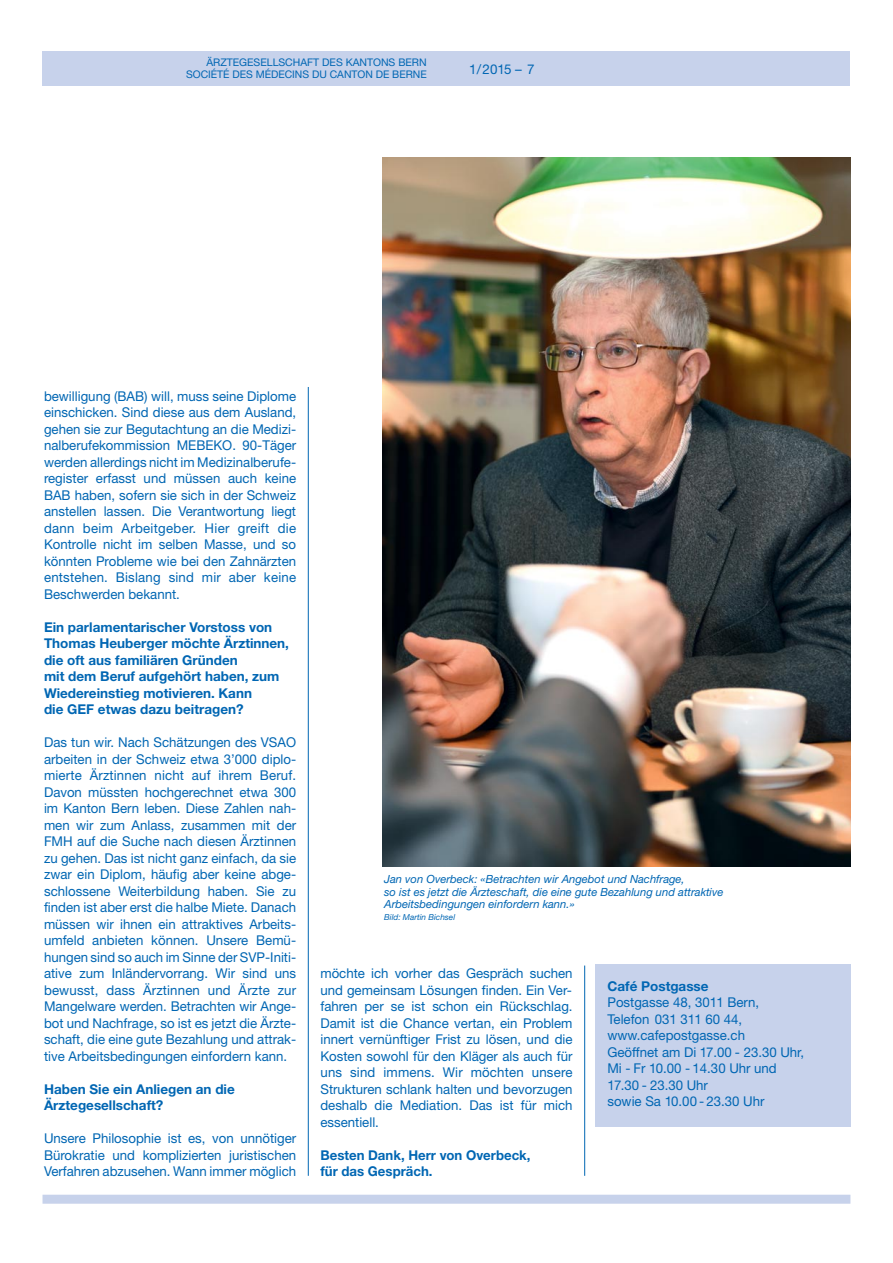
<style>
.page{position:relative;width:893px;height:1263px;background:#fff}
.page>*{position:absolute;margin:0;border:0;box-sizing:border-box;transform-origin:0 0}
.t1{font:13.5px/16.5px "Helvetica Neue LT";color:#0066b3;text-align:justify}
.t2{font:700 13.5px/16.5px "Helvetica Neue LT";color:#0066b3}
.t3{font:italic 11.25px/12.3px "Helvetica Neue LT";color:#0066b3}
.t4{font:10.5px/12px "Helvetica Neue LT";color:#0066b3;text-align:right}
.t5{font:italic 8.25px "Helvetica Neue LT";color:#0066b3}
</style>
<div class="page">
<div style="left:43px;top:1195px;width:807px;height:9px;background:#c7d2eb"></div>
<div style="left:43px;top:51px;width:807px;height:34px;background:#c7d2eb"></div>
<hr style="left:308px;top:387px;width:1px;height:789px;background:#0066b3">
<hr style="left:584px;top:965px;width:1px;height:211px;background:#0066b3">
<img style="left:383px;top:157px;width:467px;height:709px">
<div style="left:595px;top:964px;width:255px;height:162px;background:#c7d2eb"></div>
<p class="t4" style="left:186px;top:58px;width:242px">ÄRZTEGESELLSCHAFT DES KANTONS BERN<br>SOCIÉTÉ DES MÉDECINS DU CANTON DE BERNE</p>
<p class="t1" style="left:469px;top:62px;width:67px">1/2015 – 7</p>
<p class="t1" style="left:44px;top:389px;width:254px">bewilligung (BAB) will, muss seine Diplome einschicken. Sind diese aus dem Ausland, gehen sie zur Begutachtung an die Medizi&shy;nalberufekommission MEBEKO. 90-Täger werden allerdings nicht im Medizinalberufe&shy;register erfasst und müssen auch keine BAB haben, sofern sie sich in der Schweiz anstellen lassen. Die Verantwortung liegt dann beim Arbeitgeber. Hier greift die Kontrolle nicht im selben Masse, und so könnten Probleme wie bei den Zahnärzten entstehen. Bislang sind mir aber keine Beschwerden bekannt.</p>
<p class="t2" style="left:44px;top:620px;width:247px">Ein parlamentarischer Vorstoss von Thomas Heuberger möchte Ärztinnen, die oft aus familiären Gründen<br>mit dem Beruf aufgehört haben, zum Wiedereinstieg motivieren. Kann<br>die GEF etwas dazu beitragen?</p>
<p class="t1" style="left:44px;top:735px;width:254px">Das tun wir. Nach Schätzungen des VSAO arbeiten in der Schweiz etwa 3’000 diplo&shy;mierte Ärztinnen nicht auf ihrem Beruf.<br>Davon müssten hochgerechnet etwa 300 im Kanton Bern leben. Diese Zahlen nah&shy;men wir zum Anlass, zusammen mit der FMH auf die Suche nach diesen Ärztinnen zu gehen. Das ist nicht ganz einfach, da sie zwar ein Diplom, häufig aber keine abge&shy;schlossene Weiterbildung haben. Sie zu finden ist aber erst die halbe Miete. Danach müssen wir ihnen ein attraktives Arbeits&shy;umfeld anbieten können. Unsere Bemü&shy;hungen sind so auch im Sinne der SVP-Initi&shy;ative zum Inländervorrang. Wir sind uns bewusst, dass Ärztinnen und Ärzte zur Mangelware werden. Betrachten wir Ange&shy;bot und Nachfrage, so ist es jetzt die Ärzte&shy;schaft, die eine gute Bezahlung und attrak&shy;tive Arbeitsbedingungen einfordern kann.</p>
<p class="t2" style="left:44px;top:1082px;width:192px">Haben Sie ein Anliegen an die<br>Ärztegesellschaft?</p>
<p class="t1" style="left:44px;top:1131px;width:254px">Unsere Philosophie ist es, von unnötiger Bürokratie und komplizierten juristischen Verfahren abzusehen. Wann immer möglich</p>
<p class="t3" style="left:384px;top:874px;width:341px">Jan von Overbeck: «Betrachten wir Angebot und Nachfrage,<br>so ist es jetzt die Ärzteschaft, die eine gute Bezahlung und attraktive<br>Arbeitsbedingungen einfordern kann.»</p>
<p class="t5" style="left:384px;top:914px;width:72px">Bild: Martin Bichsel</p>
<p class="t1" style="left:320px;top:966px;width:254px">möchte ich vorher das Gespräch suchen und gemeinsam Lösungen finden. Ein Ver&shy;fahren per se ist schon ein Rückschlag.<br>Damit ist die Chance vertan, ein Problem innert vernünftiger Frist zu lösen, und die Kosten sowohl für den Kläger als auch für uns sind immens. Wir möchten unsere Strukturen schlank halten und bevorzugen deshalb die Mediation. Das ist für mich essentiell.</p>
<p class="t2" style="left:320px;top:1148px;width:212px">Besten Dank, Herr von Overbeck, für das Gespräch.</p>
<p class="t2" style="left:607px;top:979px;width:103px">Café Postgasse</p>
<p class="t1" style="left:607px;top:995px;width:198px;text-align:left">Postgasse 48, 3011 Bern,<br>Telefon 031 311 60 44, www.cafepostgasse.ch<br>Geöffnet am Di 17.00 - 23.30 Uhr,<br>Mi - Fr 10.00 - 14.30 Uhr und<br>17.30 - 23.30 Uhr<br>sowie Sa 10.00 - 23.30 Uhr</p>
</div>
